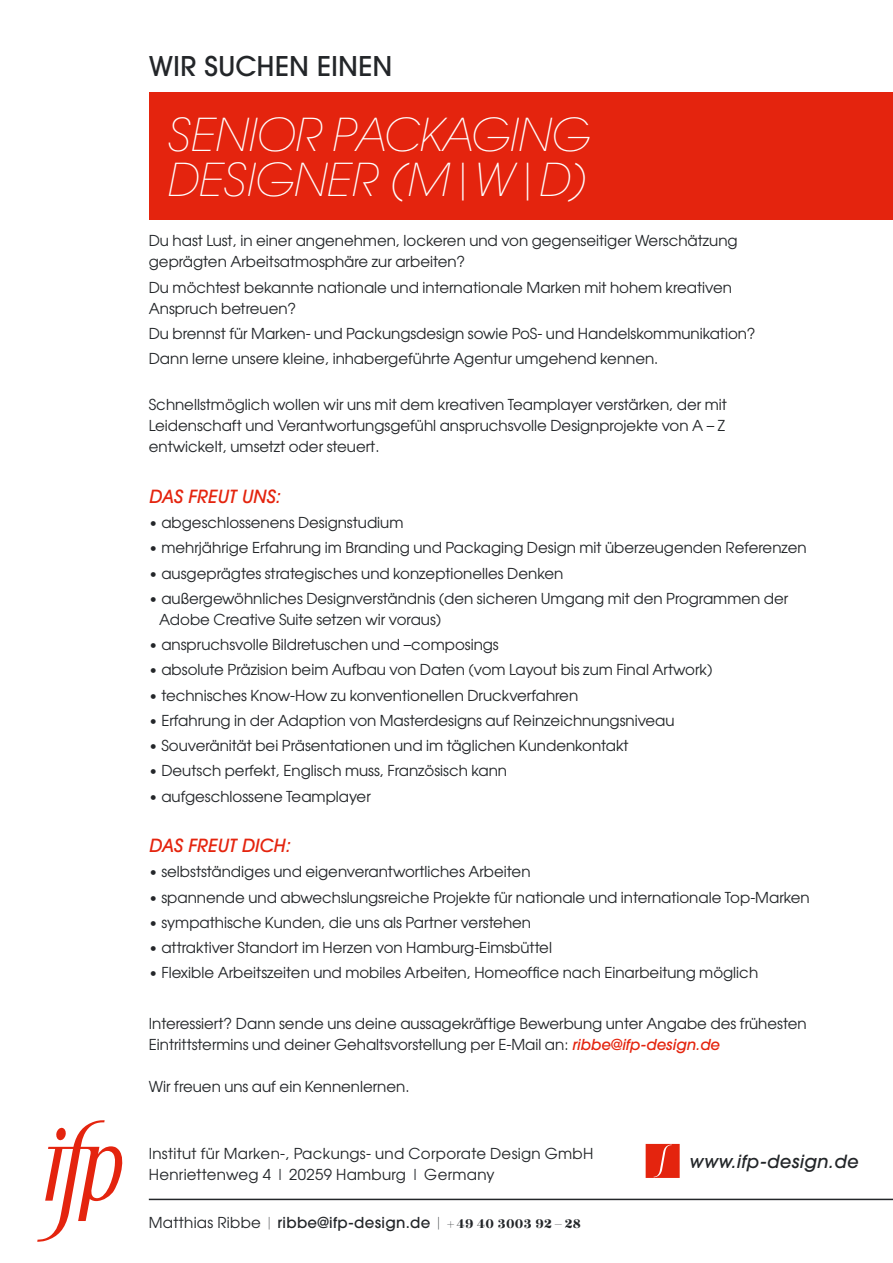
<style>
.page{position:relative;width:893px;height:1263px;background:#fff}
.page>*{position:absolute;margin:0;border:0;box-sizing:border-box;transform-origin:0 0}
.t1{font:italic 300 expanded 45px/45px "Avant Garde Gothic ITC";color:#fff}
.t2{font:500 27px "Avant Garde Gothic ITC";color:#232629}
.t3{font:italic 500 18px "Avant Garde Gothic ITC";color:#e4240e}
.t4{font:italic 500 18px "Avant Garde Gothic ITC";letter-spacing:.02em;color:#232629}
.t5{font:15px/21px "Avant Garde Gothic ITC";color:#232629}
.t6{font:15px/21px "Avant Garde Gothic ITC";letter-spacing:.02em;color:#232629}
.t7{font:500 15px "Avant Garde Gothic ITC";letter-spacing:.02em;color:#232629}
.s1{font-weight:500;font-style:italic;color:#e4240e}
.s2{font-weight:400}
.s3{font-weight:300;font-stretch:expanded}
.s4{font-family:"Rozha One";font-weight:400}
</style>
<div class="page">
<div style="left:150px;top:92px;width:743px;height:128px;background:#e4240e"></div>
<svg style="left:37px;top:1120px;width:86px;height:122px"></svg>
<hr style="left:149px;top:1199px;width:744px;height:1px;background:#232629">
<svg style="left:646px;top:1144px;width:34px;height:34px"></svg>
<h2 class="t2" style="left:149px;top:49px;width:245px">WIR SUCHEN EINEN</h2>
<h1 class="t1" style="left:165px;top:111px;width:424px">SENIOR PACKAGING<br>DESIGNER (M|W|D)</h1>
<p class="t5" style="left:149px;top:230px;width:590px">Du hast Lust, in einer angenehmen, lockeren und von gegenseitiger Werschätzung geprägten Arbeitsatmosphäre zur arbeiten?</p>
<p class="t5" style="left:149px;top:276px;width:585px">Du möchtest bekannte nationale und internationale Marken mit hohem kreativen<br>Anspruch betreuen?</p>
<p class="t5" style="left:149px;top:321px;width:608px;line-height:25.2px">Du brennst für Marken- und Packungsdesign sowie PoS- und Handelskommunikation?<br>Dann lerne unsere kleine, inhabergeführte Agentur umgehend kennen.</p>
<p class="t5" style="left:149px;top:394px;width:580px">Schnellstmöglich wollen wir uns mit dem kreativen Teamplayer verstärken, der mit<br>Leidenschaft und Verantwortungsgefühl anspruchsvolle Designprojekte von A – Z entwickelt, umsetzt oder steuert.</p>
<p class="t3" style="left:149px;top:485px;width:133px">DAS FREUT UNS:</p>
<p class="t5" style="left:149px;top:512px;width:256px">• abgeschlossenens Designstudium</p>
<p class="t5" style="left:149px;top:537px;width:659px">• mehrjährige Erfahrung im Branding und Packaging Design mit überzeugenden Referenzen</p>
<p class="t5" style="left:149px;top:562px;width:416px">• ausgeprägtes strategisches und konzeptionelles Denken</p>
<p class="t5" style="left:159px;top:588px;width:630px;text-indent:-10px">• außergewöhnliches Designverständnis (den sicheren Umgang mit den Programmen der<br>Adobe Creative Suite setzen wir voraus)</p>
<p class="t5" style="left:149px;top:634px;width:351px">• anspruchsvolle Bildretuschen und –composings</p>
<p class="t5" style="left:149px;top:659px;width:565px">• absolute Präzision beim Aufbau von Daten (vom Layout bis zum Final Artwork)</p>
<p class="t5" style="left:149px;top:684px;width:431px">• technisches Know-How zu konventionellen Druckverfahren</p>
<p class="t5" style="left:149px;top:710px;width:527px">• Erfahrung in der Adaption von Masterdesigns auf Reinzeichnungsniveau</p>
<p class="t5" style="left:149px;top:735px;width:481px">• Souveränität bei Präsentationen und im täglichen Kundenkontakt</p>
<p class="t5" style="left:149px;top:760px;width:360px">• Deutsch perfekt, Englisch muss, Französisch kann</p>
<p class="t5" style="left:149px;top:785px;width:224px">• aufgeschlossene Teamplayer</p>
<p class="t3" style="left:149px;top:834px;width:143px">DAS FREUT DICH:</p>
<p class="t5" style="left:149px;top:861px;width:383px">• selbstständiges und eigenverantwortliches Arbeiten</p>
<p class="t5" style="left:149px;top:886px;width:662px">• spannende und abwechslungsreiche Projekte für nationale und internationale Top-Marken</p>
<p class="t5" style="left:149px;top:912px;width:384px">• sympathische Kunden, die uns als Partner verstehen</p>
<p class="t5" style="left:149px;top:937px;width:405px">• attraktiver Standort im Herzen von Hamburg-Eimsbüttel</p>
<p class="t5" style="left:149px;top:962px;width:611px">• Flexible Arbeitszeiten und mobiles Arbeiten, Homeoffice nach Einarbeitung möglich</p>
<p class="t5" style="left:149px;top:1013px;width:659px">Interessiert? Dann sende uns deine aussagekräftige Bewerbung unter Angabe des frühesten<br>Eintrittstermins und deiner Gehaltsvorstellung per E-Mail an: <span class="s1">ribbe@ifp-design.de</span></p>
<p class="t5" style="left:149px;top:1076px;width:262px">Wir freuen uns auf ein Kennenlernen.</p>
<p class="t6" style="left:149px;top:1142px;width:446px">Institut für Marken-, Packungs- und Corporate Design GmbH<br>Henriettenweg 4 | 20259 Hamburg | Germany</p>
<p class="t7" style="left:149px;top:1212px;width:434px"><span class="s2">Matthias Ribbe</span> <span class="s3">|</span> ribbe@ifp-design.de <span class="s3">|</span> <span class="s4">+ 49 40 3003 92 – 28</span></p>
<p class="t4" style="left:689px;top:1150px;width:171px">www.ifp-design.de</p>
</div>
